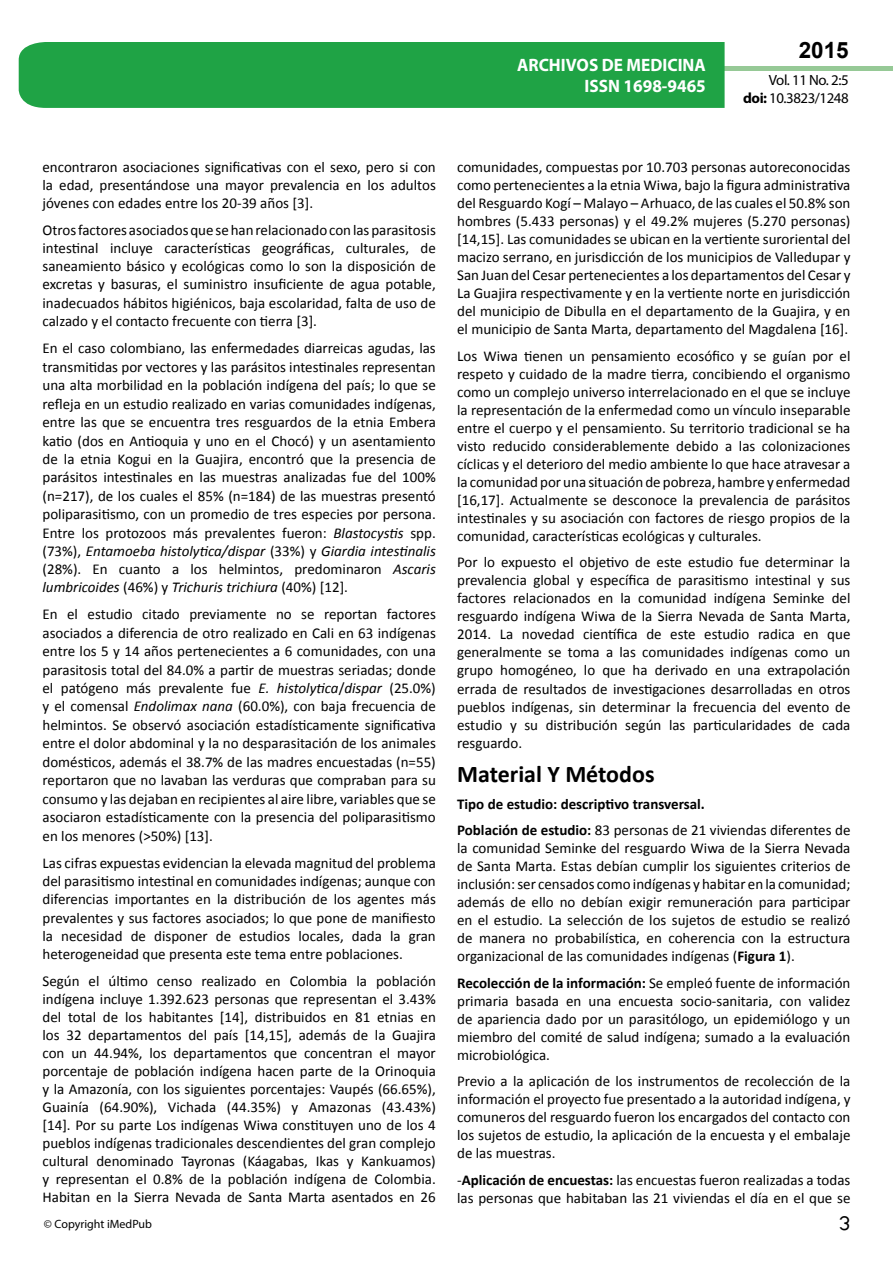
<style>
.page{position:relative;width:893px;height:1263px;background:#fff}
.page>*{position:absolute;margin:0;border:0;box-sizing:border-box;transform-origin:0 0}
.t1{font:25.5px "Tunga";color:#000}
.t2{font:700 24px "Calibri";color:#000}
.t3{font:700 22.5px "Arial";color:#000}
.t4{font:700 18px/21.6px "Myriad Pro";color:#fff;text-align:right;scale:.96 1}
.t5{font:15px/18px "Calibri";color:#000;text-align:justify}
.t6{font:700 15px/26.5px "Calibri";color:#000}
.t7{font:14.85px/17.9px "Myriad Pro";letter-spacing:-.03em;color:#000;text-align:right}
.t8{font:12px "Myriad Pro";color:#000}
.s1{font-weight:700}
.s2{font-style:italic}
.s3{font-weight:400}
</style>
<div class="page">
<div style="left:722px;top:66px;width:171px;height:5px;background:#96c996"></div>
<div style="left:19px;top:42px;width:706px;height:66px;background:#1fa345"></div>
<p class="t4" style="left:517px;top:53px;width:198px">ARCHIVOS DE MEDICINA<br>ISSN 1698-9465</p>
<h3 class="t3" style="left:799px;top:35px;width:52px">2015</h3>
<p class="t7" style="left:743px;top:71px;width:107px">Vol. 11 No. 2:5 <span class="s1">doi:</span> 10.3823/1248</p>
<p class="t5" style="left:43px;top:158px;width:395px">encontraron asociaciones significativas con el sexo, pero si con la edad, presentándose una mayor prevalencia en los adultos jóvenes con edades entre los 20-39 años [3].</p>
<p class="t5" style="left:43px;top:221px;width:395px">Otros factores asociados que se han relacionado con las parasitosis intestinal incluye características geográficas, culturales, de saneamiento básico y ecológicas como lo son la disposición de excretas y basuras, el suministro insuficiente de agua potable, inadecuados hábitos higiénicos, baja escolaridad, falta de uso de calzado y el contacto frecuente con tierra [3].</p>
<p class="t5" style="left:43px;top:339px;width:395px;line-height:18.5px">En el caso colombiano, las enfermedades diarreicas agudas, las transmitidas por vectores y las parásitos intestinales representan una alta morbilidad en la población indígena del país; lo que se refleja en un estudio realizado en varias comunidades indígenas, entre las que se encuentra tres resguardos de la etnia Embera katio (dos en Antioquia y uno en el Chocó) y un asentamiento de la etnia Kogui en la Guajira, encontró que la presencia de parásitos intestinales en las muestras analizadas fue del 100% (n=217), de los cuales el 85% (n=184) de las muestras presentó poliparasitismo, con un promedio de tres especies por persona.<br>Entre los protozoos más prevalentes fueron: <span class="s2">Blastocystis</span> spp. (73%), <span class="s2">Entamoeba histolytica/dispar</span> (33%) y <span class="s2">Giardia intestinalis </span>(28%). En cuanto a los helmintos, predominaron <span class="s2">Ascaris lumbricoides</span> (46%) y <span class="s2">Trichuris trichiura</span> (40%) [12].</p>
<p class="t5" style="left:43px;top:605px;width:395px;line-height:18.5px">En el estudio citado previamente no se reportan factores asociados a diferencia de otro realizado en Cali en 63 indígenas entre los 5 y 14 años pertenecientes a 6 comunidades, con una parasitosis total del 84.0% a partir de muestras seriadas; donde el patógeno más prevalente fue <span class="s2">E. histolytica</span>/<span class="s2">dispar</span> (25.0%) y el comensal <span class="s2">Endolimax nana</span> (60.0%), con baja frecuencia de helmintos. Se observó asociación estadísticamente significativa entre el dolor abdominal y la no desparasitación de los animales domésticos, además el 38.7% de las madres encuestadas (n=55) reportaron que no lavaban las verduras que compraban para su consumo y las dejaban en recipientes al aire libre, variables que se asociaron estadísticamente con la presencia del poliparasitismo en los menores (&gt;50%) [13].</p>
<p class="t5" style="left:43px;top:853px;width:395px">Las cifras expuestas evidencian la elevada magnitud del problema del parasitismo intestinal en comunidades indígenas; aunque con diferencias importantes en la distribución de los agentes más prevalentes y sus factores asociados; lo que pone de manifiesto la necesidad de disponer de estudios locales, dada la gran heterogeneidad que presenta este tema entre poblaciones.</p>
<p class="t5" style="left:43px;top:972px;width:395px">Según el último censo realizado en Colombia la población indígena incluye 1.392.623 personas que representan el 3.43% del total de los habitantes [14], distribuidos en 81 etnias en los 32 departamentos del país [14,15], además de la Guajira con un 44.94%, los departamentos que concentran el mayor porcentaje de población indígena hacen parte de la Orinoquia y la Amazonía, con los siguientes porcentajes: Vaupés (66.65%), Guainía (64.90%), Vichada (44.35%) y Amazonas (43.43%) [14]. Por su parte Los indígenas Wiwa constituyen uno de los 4 pueblos indígenas tradicionales descendientes del gran complejo cultural denominado Tayronas (Káagabas, Ikas y Kankuamos) y representan el 0.8% de la población indígena de Colombia.<br>Habitan en la Sierra Nevada de Santa Marta asentados en 26</p>
<p class="t5" style="left:457px;top:158px;width:395px">comunidades, compuestas por 10.703 personas autoreconocidas como pertenecientes a la etnia Wiwa, bajo la figura administrativa del Resguardo Kogí – Malayo – Arhuaco, de las cuales el 50.8% son hombres (5.433 personas) y el 49.2% mujeres (5.270 personas) [14,15]. Las comunidades se ubican en la vertiente suroriental del macizo serrano, en jurisdicción de los municipios de Valledupar y San Juan del Cesar pertenecientes a los departamentos del Cesar y La Guajira respectivamente y en la vertiente norte en jurisdicción del municipio de Dibulla en el departamento de la Guajira, y en el municipio de Santa Marta, departamento del Magdalena [16].</p>
<p class="t5" style="left:457px;top:347px;width:395px">Los Wiwa tienen un pensamiento ecosófico y se guían por el respeto y cuidado de la madre tierra, concibiendo el organismo como un complejo universo interrelacionado en el que se incluye la representación de la enfermedad como un vínculo inseparable entre el cuerpo y el pensamiento. Su territorio tradicional se ha visto reducido considerablemente debido a las colonizaciones cíclicas y el deterioro del medio ambiente lo que hace atravesar a la comunidad por una situación de pobreza, hambre y enfermedad [16,17]. Actualmente se desconoce la prevalencia de parásitos intestinales y su asociación con factores de riesgo propios de la comunidad, características ecológicas y culturales.</p>
<p class="t5" style="left:457px;top:553px;width:395px">Por lo expuesto el objetivo de este estudio fue determinar la prevalencia global y específica de parasitismo intestinal y sus factores relacionados en la comunidad indígena Seminke del resguardo indígena Wiwa de la Sierra Nevada de Santa Marta, 2014. La novedad científica de este estudio radica en que generalmente se toma a las comunidades indígenas como un grupo homogéneo, lo que ha derivado en una extrapolación errada de resultados de investigaciones desarrolladas en otros pueblos indígenas, sin determinar la frecuencia del evento de estudio y su distribución según las particularidades de cada resguardo.</p>
<h2 class="t2" style="left:457px;top:759px;width:199px">Material Y Métodos</h2>
<p class="t6" style="left:457px;top:791px;width:395px">Tipo de estudio: descriptivo transversal.<br>Población de estudio: <span class="s3">83 personas de 21 viviendas diferentes de</span></p>
<p class="t5" style="left:457px;top:839px;width:395px">la comunidad Seminke del resguardo Wiwa de la Sierra Nevada de Santa Marta. Estas debían cumplir los siguientes criterios de inclusión: ser censados como indígenas y habitar en la comunidad; además de ello no debían exigir remuneración para participar en el estudio. La selección de los sujetos de estudio se realizó de manera no probabilística, en coherencia con la estructura organizacional de las comunidades indígenas (<span class="s1">Figura 1</span>).</p>
<p class="t5" style="left:457px;top:974px;width:395px"><span class="s1">Recolección de la información:</span> Se empleó fuente de información primaria basada en una encuesta socio-sanitaria, con validez de apariencia dado por un parasitólogo, un epidemiólogo y un miembro del comité de salud indígena; sumado a la evaluación microbiológica.</p>
<p class="t5" style="left:457px;top:1072px;width:395px">Previo a la aplicación de los instrumentos de recolección de la información el proyecto fue presentado a la autoridad indígena, y comuneros del resguardo fueron los encargados del contacto con los sujetos de estudio, la aplicación de la encuesta y el embalaje de las muestras.</p>
<p class="t5" style="left:457px;top:1171px;width:395px">-<span class="s1">Aplicación de encuestas:</span> las encuestas fueron realizadas a todas las personas que habitaban las 21 viviendas el día en el que se</p>
<p class="t8" style="left:44px;top:1217px;width:110px">© Copyright iMedPub</p>
<h1 class="t1" style="left:839px;top:1206px;width:13px">3</h1>
</div>
